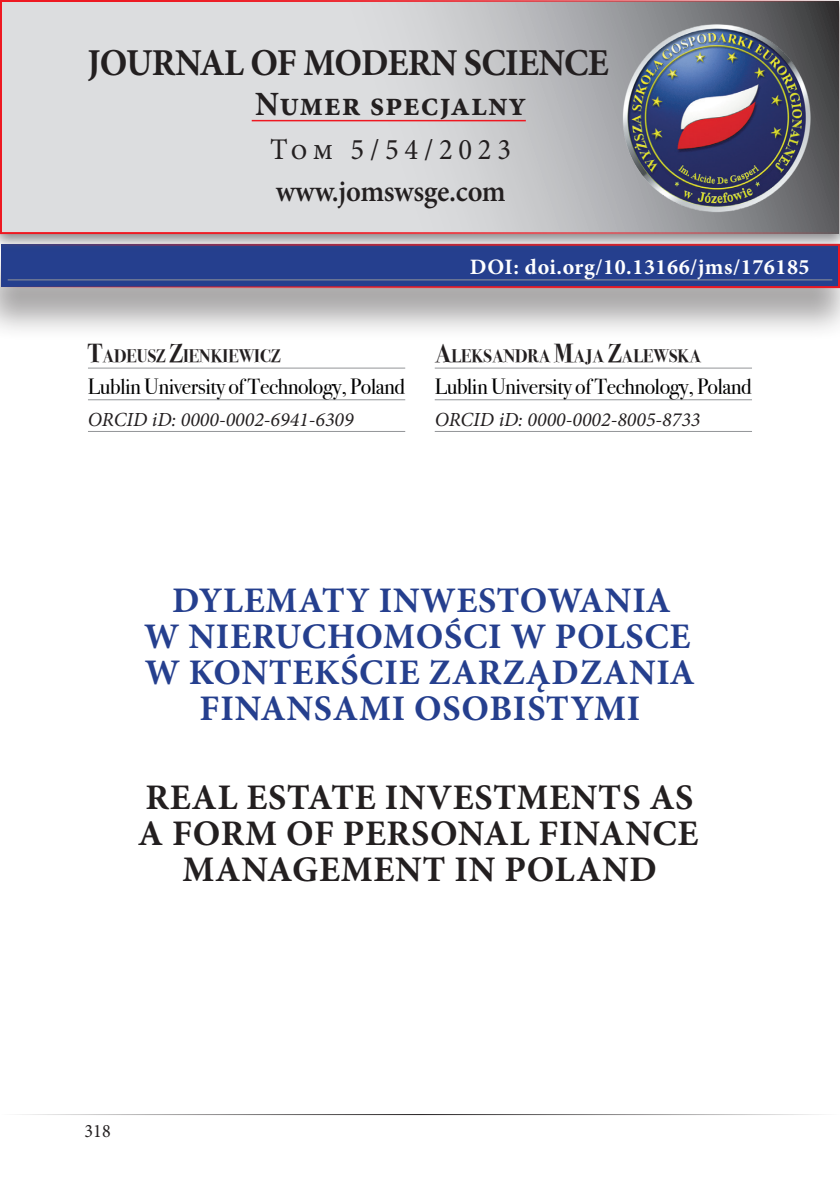
<style>
.page{position:relative;width:840px;height:1191px;background:#fff}
.page>*{position:absolute;margin:0;border:0;box-sizing:border-box;transform-origin:0 0}
.JoMS_-_Baner{font:700 38px "Minion Pro";letter-spacing:-.02em;color:#231f20;scale:.95 1}
.Tytuł_-ARTICLE_-_PIERWSZY{font:700 36px/36px "Minion Pro";letter-spacing:.02em;color:#253f8e;text-align:center}
.Tytuł_-ARTICLE_-_DRUGI{font:700 36px/36px "Minion Pro";letter-spacing:.02em;color:#231f20;text-align:center}
.JoMS_-_Baner-2{font:700 34px "Minion Pro";letter-spacing:.03em;color:#231f20;scale:.95 1}
.JoMS_-_Baner-3{font:600 30px "Minion Pro";color:#231f20;scale:.95 1}
.JoMS_-_Baner-4{font:30px "Minion Pro";letter-spacing:.2em;color:#231f20;scale:.95 1}
.Ramka_autorska_-_afiliacja{font:22px "Bodoni Svty Two ITCTT";letter-spacing:-.02em;color:#000}
.Ramka_autorska_-_afiliacja-2{font:700 22px "Minion Pro";letter-spacing:.025em;color:#fff}
.Ramka_autorska_-_ORCID{font:italic 20px "Minion Pro";color:#231f20}
.t1{font:19px "Minion Pro";color:#231f20;scale:.95 1}
.Ramka_autorska_-_autor{font:700 18.2px "Bodoni Svty Two ITCTT";color:#231f20;scale:.95 1}
.s1{font-size:26px}
</style>
<div class="page">
<hr style="left:0;top:1114px;width:839px;height:1px;background:#231f20">
<div style="left:0;top:247px;width:839px;height:94px;background:#231f20;opacity:.39"></div>
<div style="left:1px;top:245px;width:837px;height:42px;background:#253f8e"></div>
<hr style="left:8px;top:279px;width:823px;height:1px;background:#939598">
<div style="left:0;top:244px;width:839px;height:44px;border:2px solid #ee1821"></div>
<div style="left:0;top:0;width:839px;height:252px;background:#636366;opacity:.75"></div>
<svg style="left:3px;top:3px;width:833px;height:228px;background:#cacbcd"></svg>
<hr style="left:251px;top:120px;width:274px;height:1px;background:#ee1821">
<div style="left:0;top:0;width:839px;height:234px;border:2px solid #ee1821"></div>
<img style="left:620px;top:22px;width:193px;height:192px">
<hr style="left:434px;top:368px;width:317px;height:1px;background:#939598">
<hr style="left:434px;top:399px;width:317px;height:1px;background:#939598">
<hr style="left:434px;top:431px;width:317px;height:1px;background:#939598">
<hr style="left:88px;top:368px;width:317px;height:1px;background:#939598">
<hr style="left:88px;top:399px;width:317px;height:1px;background:#939598">
<hr style="left:88px;top:431px;width:317px;height:1px;background:#939598">
<p class="JoMS_-_Baner" style="left:88px;top:36px;width:549px">JOURNAL OF MODERN SCIENCE</p>
<p class="JoMS_-_Baner-2" style="left:255px;top:80px;width:286px">Numer specjalny</p>
<p class="JoMS_-_Baner-4" style="left:270px;top:129px;width:255px">Tom 5/54/2023</p>
<p class="JoMS_-_Baner-3" style="left:275px;top:171px;width:243px">www.jomswsge.com</p>
<p class="Ramka_autorska_-_autor" style="left:88px;top:341px;width:204px"><span class="s1">T</span>ADEUSZ <span class="s1">Z</span>IENKIEWICZ</p>
<p class="Ramka_autorska_-_afiliacja" style="left:88px;top:368px;width:318px">Lublin University of Technology, Poland</p>
<p class="Ramka_autorska_-_ORCID" style="left:88px;top:405px;width:267px">ORCID iD: 0000-0002-6941-6309</p>
<p class="Ramka_autorska_-_afiliacja-2" style="left:469px;top:251px;width:341px">DOI: doi.org/10.13166/jms/176185</p>
<p class="Ramka_autorska_-_autor" style="left:434px;top:341px;width:282px"><span class="s1">A</span>LEKSANDRA <span class="s1">M</span>AJA <span class="s1">Z</span>ALEWSKA</p>
<p class="Ramka_autorska_-_afiliacja" style="left:434px;top:368px;width:318px">Lublin University of Technology, Poland</p>
<p class="Ramka_autorska_-_ORCID" style="left:434px;top:405px;width:267px">ORCID iD: 0000-0002-8005-8733</p>
<p class="Tytuł_-ARTICLE_-_PIERWSZY" style="left:144px;top:581px;width:552px">DYLEMATY INWESTOWANIA<br>W NIERUCHOMOŚCI W POLSCE<br>W KONTEKŚCIE ZARZĄDZANIA<br>FINANSAMI OSOBISTYMI</p>
<p class="Tytuł_-ARTICLE_-_DRUGI" style="left:138px;top:778px;width:562px">REAL ESTATE INVESTMENTS AS<br>A FORM OF PERSONAL FINANCE<br>MANAGEMENT IN POLAND</p>
<p class="t1" style="left:85px;top:1118px;width:29px">318</p>
</div>
